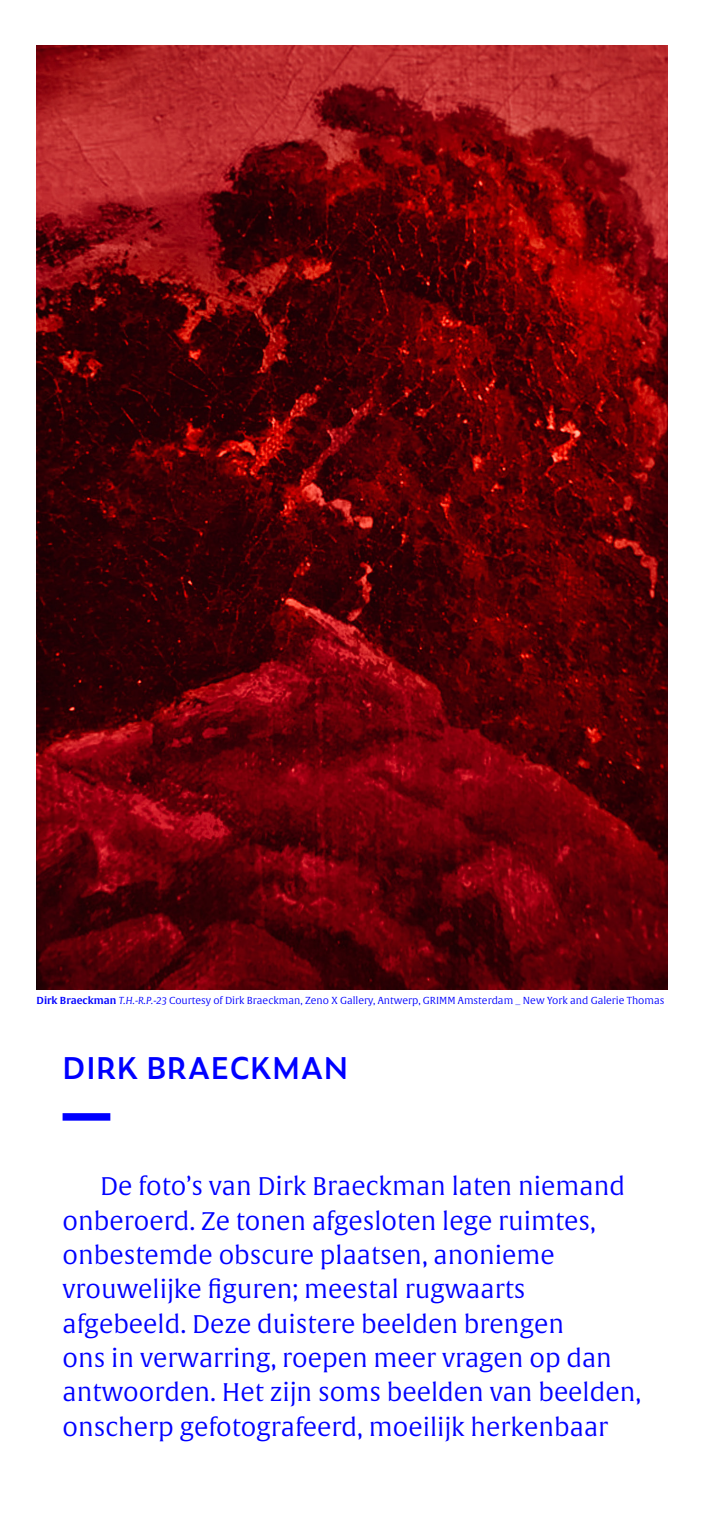
<style>
.page{position:relative;width:704px;height:1523px;background:#fff}
.page>*{position:absolute;margin:0;border:0;box-sizing:border-box;transform-origin:0 0}
.t1{font:600 30px "Zeitung Pro";color:#00f}
.t2{font:25px/34.4px "Alverata Lt";color:#00f}
.t3{font:10px "Alverata Lt";color:#00f}
.s1{font-family:"Alverata Sb"}
.s2{font-style:italic}
</style>
<div class="page">
<div style="left:62px;top:1113px;width:48px;height:7px;background:#00f"></div>
<img style="left:37px;top:45px;width:630px;height:944px">
<p class="t3" style="left:37px;top:994px;width:629px"><span class="s1">Dirk Braeckman</span> <span class="s2">T.H.-R.P.-23</span> Courtesy of Dirk Braeckman, Zeno X Gallery, Antwerp, GRIMM Amsterdam _ New York and Galerie Thomas</p>
<p class="t1" style="left:62px;top:1044px;width:287px">DIRK BRAECKMAN</p>
<p class="t2" style="left:62px;top:1169px;width:580px;text-indent:38px">De foto’s van Dirk Braeckman laten niemand onberoerd. Ze tonen afgesloten lege ruimtes, onbestemde obscure plaatsen, anonieme vrouwelijke figuren; meestal rugwaarts afgebeeld. Deze duistere beelden brengen<br>ons in verwarring, roepen meer vragen op dan antwoorden. Het zijn soms beelden van beelden, onscherp gefotografeerd, moeilijk herkenbaar</p>
</div>
